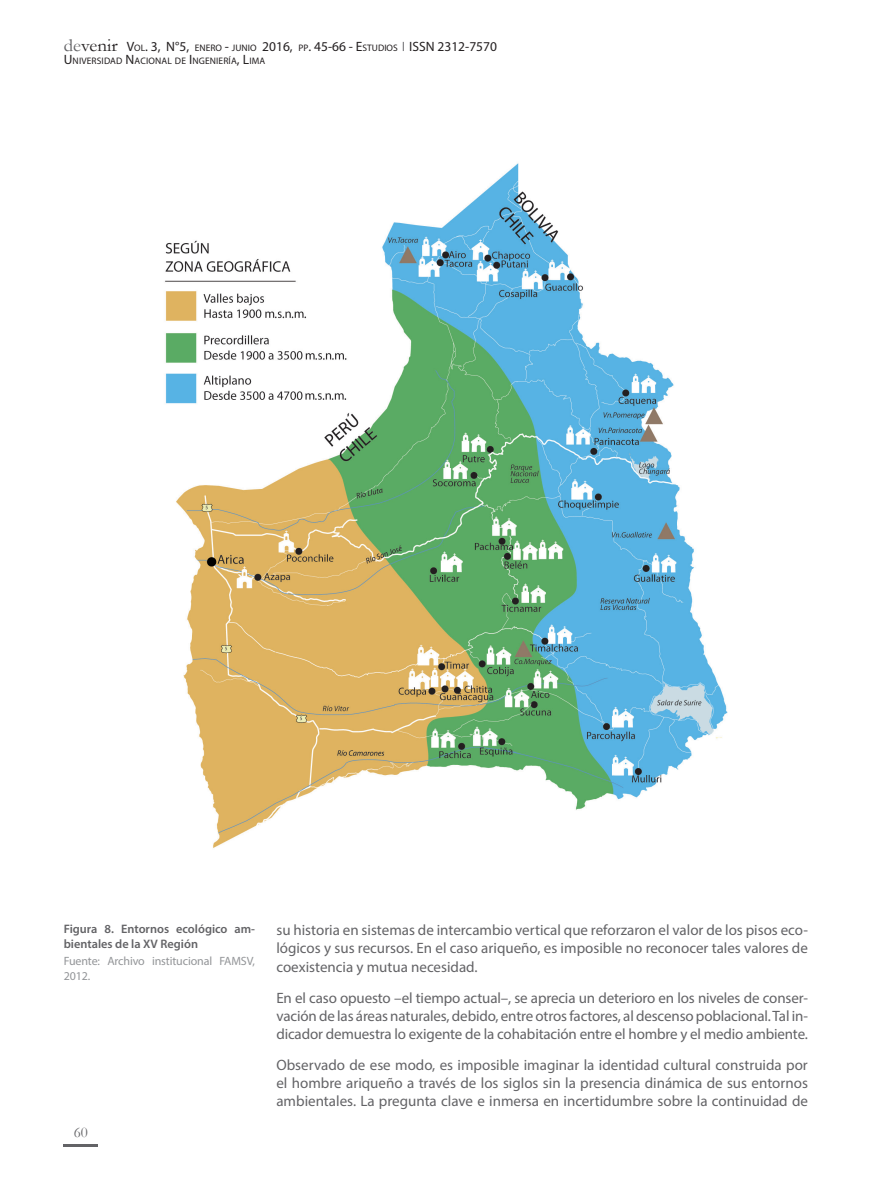
<style>
.page{position:relative;width:893px;height:1191px;background:#fff}
.page>*{position:absolute;margin:0;border:0;box-sizing:border-box;transform-origin:0 0}
.Texto{font:15px/18.1px "Myriad Pro";color:#636366;text-align:justify}
.t1{font:15px "Garamond";color:#636366}
.t2{font:13.5px "Myriad Pro";color:#231f20}
.Nombre_Figura{font:600 12.3px/15px "Myriad Pro";color:#636366}
.fuente_Figura{font:12px/15px "Myriad Pro";letter-spacing:-.01em;color:#939598}
.t3{font:9.45px "Myriad Pro";letter-spacing:.015em;color:#231f20}
.s1{font-family:"Garamond";font-size:18px;color:#636366}
.s2{font-family:"Garamond";font-size:18px}
.s3{font-size:9.45px}
.s4{font-size:13.5px}
</style>
<div class="page">
<hr style="left:64px;top:1144px;width:34px;height:2px;background:#636366">
<img style="left:165px;top:163px;width:563px;height:685px">
<p class="t2" style="left:64px;top:38px;width:353px"><span class="s1">de</span><span class="s2">venir</span> V<span class="s3">OL</span>. 3, N°5, <span class="s3">ENERO</span> - <span class="s3">JUNIO</span> 2016, <span class="s3">PP</span>. 45-66 - E<span class="s3">STUDIOS</span> ISSN</p>
<p class="t2" style="left:437px;top:38px;width:61px">2312-7570</p>
<p class="t3" style="left:64px;top:55px;width:203px"><span class="s4">U</span>NIVERSIDAD <span class="s4">N</span>ACIONAL DE <span class="s4">I</span> NGENIERÍA<span class="s4">, L</span>IMA</p>
<p class="Nombre_Figura" style="left:64px;top:921px;width:193px">Figura 8. Entornos ecológico am&shy;bientales de la XV Región</p>
<p class="fuente_Figura" style="left:64px;top:953px;width:193px">Fuente: Archivo institucional FAMSV,<br>2012.</p>
<p class="t1" style="left:74px;top:1122px;width:16px">60</p>
<p class="Texto" style="left:276px;top:921px;width:533px">su historia en sistemas de intercambio vertical que reforzaron el valor de los pisos eco&shy;lógicos y sus recursos. En el caso ariqueño, es imposible no reconocer tales valores de coexistencia y mutua necesidad.</p>
<p class="Texto" style="left:276px;top:988px;width:533px">En el caso opuesto –el tiempo actual–, se aprecia un deterioro en los niveles de conser&shy;vación de las áreas naturales, debido, entre otros factores, al descenso poblacional. Tal in&shy;dicador demuestra lo exigente de la cohabitación entre el hombre y el medio ambiente.</p>
<p class="Texto" style="left:276px;top:1055px;width:533px">Observado de ese modo, es imposible imaginar la identidad cultural construida por el hombre ariqueño a través de los siglos sin la presencia dinámica de sus entornos ambientales. La pregunta clave e inmersa en incertidumbre sobre la continuidad de</p>
</div>
